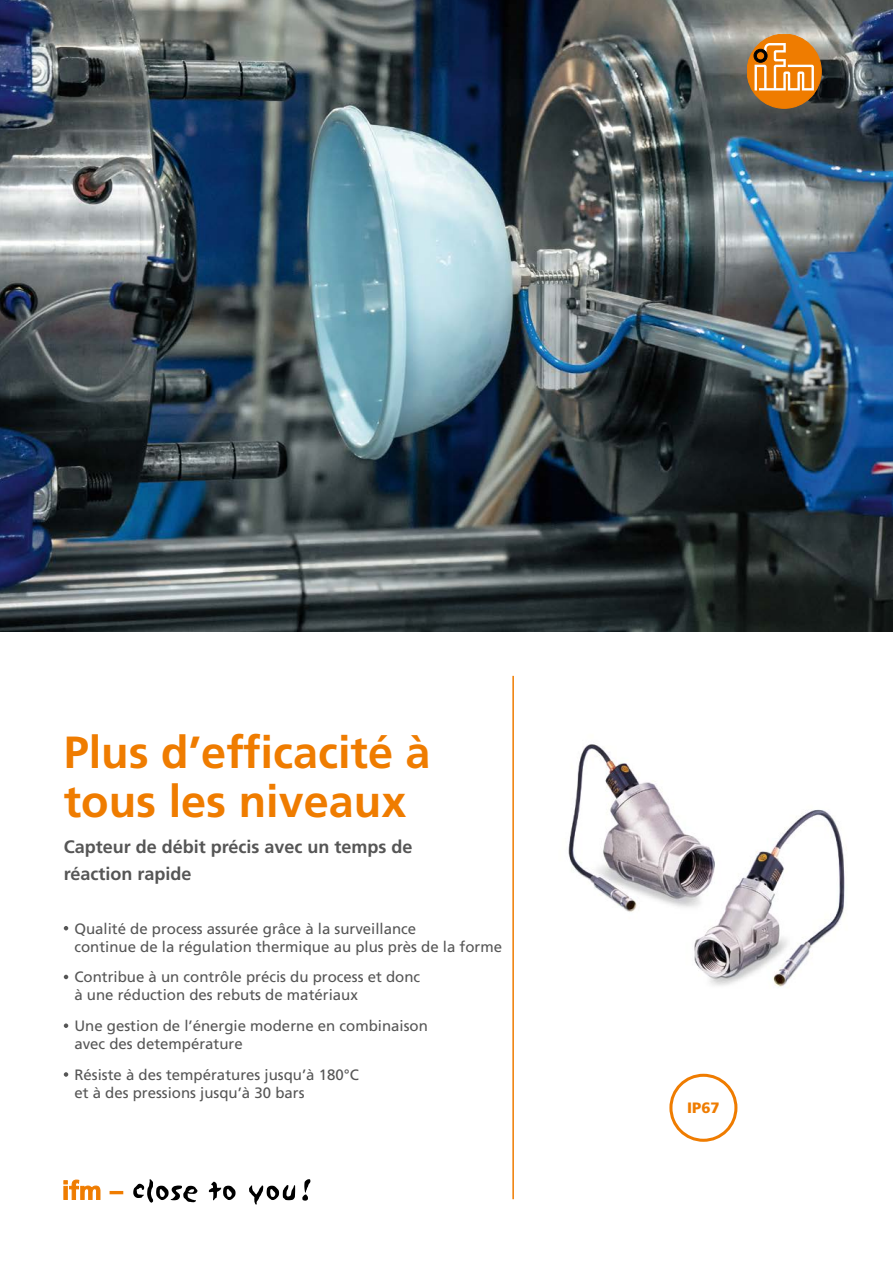
<style>
.page{position:relative;width:893px;height:1263px;background:#fff}
.page>*{position:absolute;margin:0;border:0;box-sizing:border-box;transform-origin:0 0}
.Titel_Headline_30pt{font:700 45px/49.5px "Frutiger LT Com";color:#ef7c00}
.Titel_Subheadline_12pt{font:700 18px/27px "Frutiger LT Com";color:#565656}
.Features{font:15px/18px "Frutiger LT Com";color:#565656}
.t1{font:900 15px "Frutiger LT Com";color:#ef7c00}
</style>
<div class="page">
<img style="left:0;top:0;width:893px;height:631px">
<img style="left:568px;top:744px;width:277px;height:244px">
<svg style="left:64px;top:1180px;width:36px;height:20px"></svg>
<svg style="left:110px;top:1191px;width:13px;height:3px"></svg>
<svg style="left:133px;top:1179px;width:64px;height:24px"></svg>
<svg style="left:209px;top:1182px;width:27px;height:18px"></svg>
<svg style="left:249px;top:1185px;width:46px;height:19px"></svg>
<svg style="left:302px;top:1179px;width:8px;height:22px"></svg>
<hr style="left:512px;top:676px;width:2px;height:523px;background:#ef7c00">
<div style="left:747px;top:34px;width:74px;height:74px;background:#ef7c00;border-radius:50%"></div>
<div style="left:747px;top:34px;width:74px;height:74px;border:1px solid #ef7c00;border-radius:50%"></div>
<svg style="left:754px;top:43px;width:60px;height:47px"></svg>
<svg style="left:64px;top:926px;width:4px;height:4px"></svg>
<svg style="left:64px;top:975px;width:4px;height:4px"></svg>
<svg style="left:64px;top:1023px;width:4px;height:5px"></svg>
<svg style="left:64px;top:1072px;width:4px;height:5px"></svg>
<svg style="left:669px;top:1074px;width:68px;height:68px"></svg>
<p class="Titel_Headline_30pt" style="left:64px;top:728px;width:368px">Plus d’efficacité à tous les niveaux</p>
<p class="Titel_Subheadline_12pt" style="left:64px;top:833px;width:350px">Capteur de débit précis avec un temps de réaction rapide</p>
<p class="Features" style="left:74px;top:919px;width:429px">Qualité de process assurée grâce à la surveillance<br>continue de la régulation thermique au plus près de la forme</p>
<p class="Features" style="left:74px;top:968px;width:347px">Contribue à un contrôle précis du process et donc à une réduction des rebuts de matériaux</p>
<p class="Features" style="left:74px;top:1017px;width:355px">Une gestion de l’énergie moderne en combinaison avec des detempérature</p>
<p class="Features" style="left:74px;top:1066px;width:286px">Résiste à des températures jusqu’à 180°C et à des pressions jusqu’à 30 bars</p>
<p class="t1" style="left:687px;top:1099px;width:34px">IP67</p>
</div>
